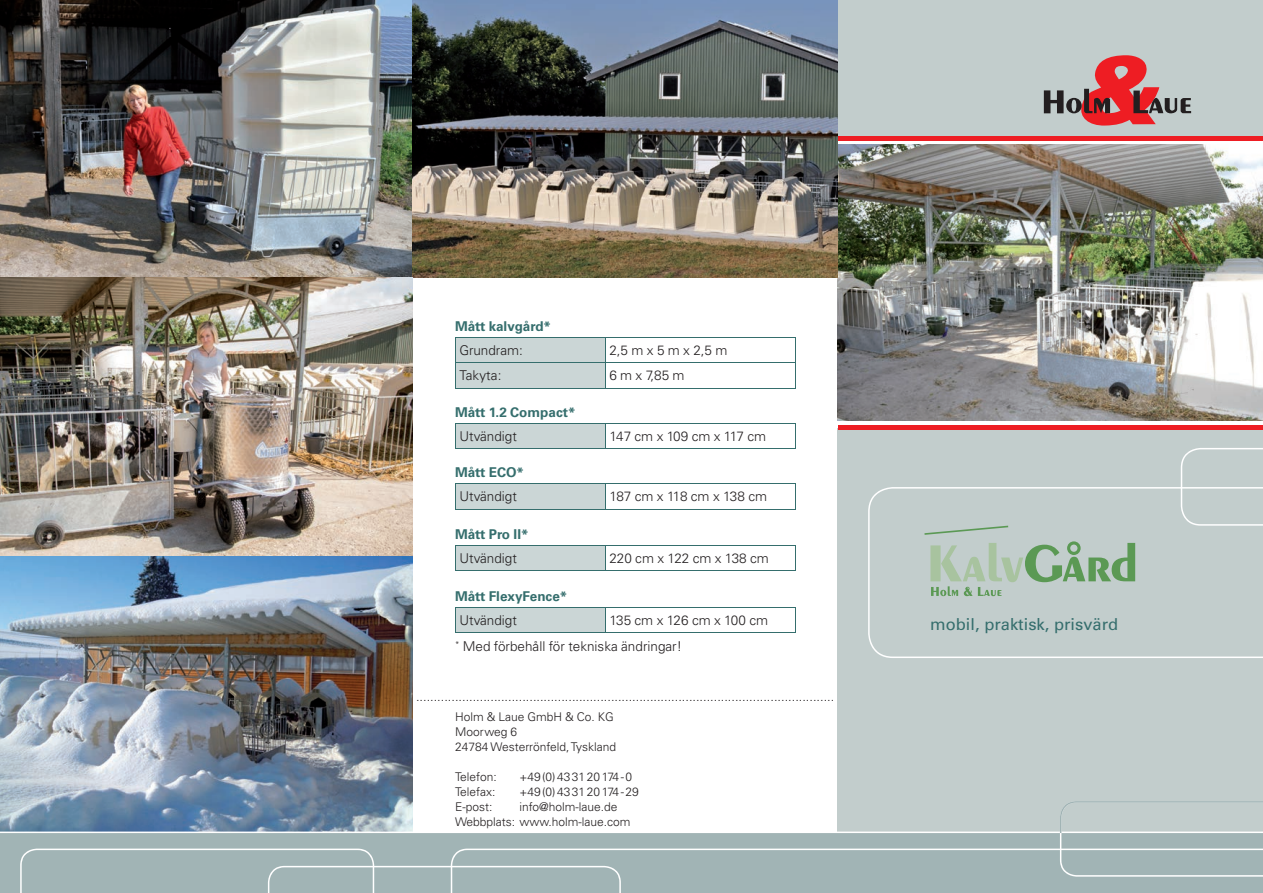
<style>
.page{position:relative;width:1263px;height:893px;background:#fff}
.page>*{position:absolute;margin:0;border:0;box-sizing:border-box;transform-origin:0 0}
.t1{font:16.5px "Univers LT Std";color:#356e6d}
.t2{font:300 13.5px/26.2px "Univers LT Std";color:#231f20}
.t3{font:700 13.5px "Univers LT Std";color:#356e6d}
.t4{font:300 12.75px "Univers LT Std";color:#231f20}
.t5{font:300 12px/15px "Univers LT Std";color:#231f20}
</style>
<div class="page">
<img style="left:0;top:556px;width:412px;height:275px">
<div style="left:838px;top:428px;width:425px;height:465px;background:#c2cdcc"></div>
<div style="left:838px;top:0;width:425px;height:136px;background:#c2cdcc"></div>
<svg style="left:1044px;top:55px;width:147px;height:71px"></svg>
<hr style="left:838px;top:425px;width:425px;height:4px;background:#ee1d23">
<hr style="left:838px;top:136px;width:425px;height:4px;background:#ee1d23">
<svg style="left:1181px;top:448px;width:82px;height:39px"></svg>
<svg style="left:20px;top:801px;width:1243px;height:92px"></svg>
<svg style="left:868px;top:487px;width:395px;height:171px"></svg>
<img style="left:838px;top:145px;width:425px;height:276px">
<img style="left:0;top:0;width:838px;height:278px">
<hr style="left:605px;top:337px;width:190px;height:1px;background:#356e6d">
<hr style="left:605px;top:363px;width:190px;height:1px;background:#356e6d">
<div style="left:455px;top:337px;width:151px;height:51px;background:#cbd6d6"></div>
<svg style="left:795px;top:337px;width:1px;height:51px"></svg>
<hr style="left:455px;top:388px;width:150px;height:1px;background:#356e6d">
<hr style="left:605px;top:388px;width:190px;height:1px;background:#356e6d">
<div style="left:455px;top:423px;width:150px;height:26px;background:#cbd6d6"></div>
<hr style="left:455px;top:423px;width:150px;height:1px;background:#356e6d">
<svg style="left:455px;top:424px;width:1px;height:24px"></svg>
<hr style="left:605px;top:423px;width:190px;height:1px;background:#356e6d">
<svg style="left:605px;top:424px;width:1px;height:24px"></svg>
<svg style="left:795px;top:423px;width:1px;height:25px"></svg>
<hr style="left:455px;top:448px;width:150px;height:1px;background:#356e6d">
<hr style="left:605px;top:448px;width:190px;height:1px;background:#356e6d">
<div style="left:455px;top:484px;width:150px;height:25px;background:#cbd6d6"></div>
<hr style="left:455px;top:483px;width:150px;height:1px;background:#356e6d">
<svg style="left:455px;top:484px;width:1px;height:25px"></svg>
<hr style="left:605px;top:483px;width:190px;height:1px;background:#356e6d">
<svg style="left:605px;top:484px;width:1px;height:25px"></svg>
<svg style="left:795px;top:484px;width:1px;height:25px"></svg>
<hr style="left:455px;top:509px;width:150px;height:1px;background:#356e6d">
<hr style="left:605px;top:509px;width:190px;height:1px;background:#356e6d">
<div style="left:455px;top:545px;width:150px;height:26px;background:#cbd6d6"></div>
<hr style="left:455px;top:545px;width:150px;height:1px;background:#356e6d">
<svg style="left:455px;top:546px;width:1px;height:25px"></svg>
<hr style="left:605px;top:545px;width:190px;height:1px;background:#356e6d">
<svg style="left:605px;top:546px;width:1px;height:25px"></svg>
<svg style="left:795px;top:546px;width:1px;height:25px"></svg>
<hr style="left:455px;top:571px;width:150px;height:1px;background:#356e6d">
<hr style="left:605px;top:571px;width:190px;height:1px;background:#356e6d">
<div style="left:455px;top:607px;width:150px;height:26px;background:#cbd6d6"></div>
<hr style="left:455px;top:607px;width:150px;height:1px;background:#356e6d">
<svg style="left:455px;top:608px;width:1px;height:25px"></svg>
<hr style="left:605px;top:607px;width:190px;height:1px;background:#356e6d">
<svg style="left:605px;top:608px;width:1px;height:25px"></svg>
<svg style="left:795px;top:607px;width:1px;height:26px"></svg>
<hr style="left:455px;top:633px;width:150px;height:1px;background:#356e6d">
<hr style="left:605px;top:633px;width:190px;height:1px;background:#356e6d">
<svg style="left:930px;top:541px;width:205px;height:55px"></svg>
<svg style="left:924px;top:526px;width:84px;height:9px"></svg>
<img style="left:0;top:278px;width:412px;height:278px">
<p class="t3" style="left:455px;top:318px;width:98px">Mått kalvgård*</p>
<p class="t2" style="left:459px;top:337px;width:65px">Grundram:</p>
<p class="t2" style="left:609px;top:337px;width:120px">2,5 m x 5 m x 2,5 m</p>
<p class="t2" style="left:459px;top:363px;width:44px">Takyta:</p>
<p class="t2" style="left:609px;top:363px;width:77px">6 m x 7,85 m</p>
<p class="t3" style="left:455px;top:404px;width:122px">Mått 1.2 Compact*</p>
<p class="t2" style="left:459px;top:423px;width:59px">Utvändigt</p>
<p class="t2" style="left:609px;top:423px;width:158px">147 cm x 109 cm x 117 cm</p>
<p class="t3" style="left:455px;top:465px;width:71px">Mått ECO*</p>
<p class="t2" style="left:459px;top:483px;width:59px">Utvändigt</p>
<p class="t2" style="left:609px;top:483px;width:159px">187 cm x 118 cm x 138 cm</p>
<p class="t3" style="left:455px;top:527px;width:75px">Mått Pro II*</p>
<p class="t2" style="left:459px;top:545px;width:59px">Utvändigt</p>
<p class="t2" style="left:609px;top:545px;width:161px">220 cm x 122 cm x 138 cm</p>
<p class="t3" style="left:455px;top:588px;width:114px">Mått FlexyFence*</p>
<p class="t2" style="left:459px;top:607px;width:59px">Utvändigt</p>
<p class="t2" style="left:455px;top:607px;width:315px;text-indent:154px">135 cm x 126 cm x 100 cm <sup>*</sup> Med förbehåll för tekniska ändringar!</p>
<p class="t4" style="left:416px;top:689px;width:420px">......................................................................................................................</p>
<p class="t5" style="left:455px;top:709px;width:163px">Holm &amp; Laue GmbH &amp; Co. KG<br>Moorweg 6<br>24784 Westerrönfeld, Tyskland</p>
<p class="t5" style="left:455px;top:769px;width:43px">Telefon:</p>
<p class="t5" style="left:519px;top:769px;width:114px">+49 (0) 43 31 20 174 - 0</p>
<p class="t5" style="left:455px;top:784px;width:42px">Telefax:</p>
<p class="t5" style="left:519px;top:784px;width:121px">+49 (0) 43 31 20 174 - 29</p>
<p class="t5" style="left:455px;top:799px;width:39px">E-post:</p>
<p class="t5" style="left:455px;top:799px;width:177px;text-indent:64px">info@holm-laue.de<br>Webbplats: www.holm-laue.com</p>
<p class="t1" style="left:930px;top:614px;width:189px">mobil, praktisk, prisvärd</p>
</div>
